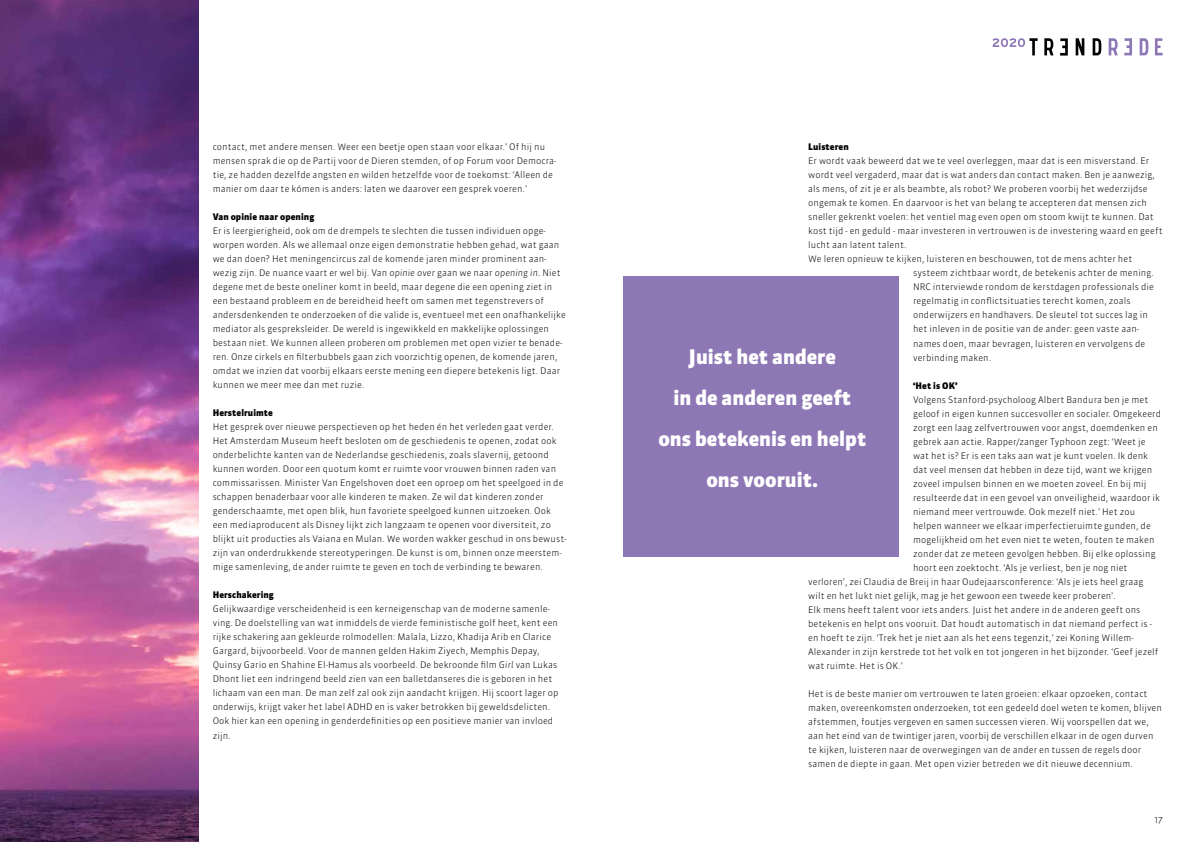
<style>
.page{position:relative;width:1191px;height:842px;background:#fff}
.page>*{position:absolute;margin:0;border:0;box-sizing:border-box;transform-origin:0 0}
.t1{font:900 20px/41px "Sanuk";color:#fff;text-align:center}
.t2{font:300 9px/14px "Sanuk";letter-spacing:.01em;color:#000}
.t3{font:900 9px "Sanuk";letter-spacing:.01em;color:#000}
.s1{font-style:italic}
</style>
<div class="page">
<div style="left:624px;top:276px;width:275px;height:280px;background:#8e77b5"></div>
<svg style="left:1044px;top:38px;width:9px;height:17px"></svg>
<svg style="left:1154px;top:38px;width:8px;height:17px"></svg>
<svg style="left:1075px;top:38px;width:9px;height:17px"></svg>
<svg style="left:1092px;top:38px;width:9px;height:17px"></svg>
<svg style="left:1108px;top:38px;width:9px;height:17px"></svg>
<svg style="left:1139px;top:38px;width:9px;height:17px"></svg>
<svg style="left:1124px;top:38px;width:8px;height:17px"></svg>
<svg style="left:1060px;top:38px;width:7px;height:18px"></svg>
<svg style="left:992px;top:38px;width:45px;height:17px"></svg>
<img style="left:0;top:0;width:198px;height:842px">
<p class="t2" style="left:213px;top:140px;width:345px">contact, met andere mensen. Weer een beetje open staan voor elkaar.’ Of hij nu mensen sprak die op de Partij voor de Dieren stemden, of op Forum voor Democra&shy;tie, ze hadden dezelfde angsten en wilden hetzelfde voor de toekomst: ‘Alleen de manier om daar te kómen is anders: laten we daarover een gesprek voeren.’</p>
<p class="t3" style="left:213px;top:211px;width:103px">Van opinie naar opening</p>
<p class="t2" style="left:213px;top:224px;width:355px">Er is leergierigheid, ook om de drempels te slechten die tussen individuen opge&shy;worpen worden. Als we allemaal onze eigen demonstratie hebben gehad, wat gaan we dan doen? Het meningencircus zal de komende jaren minder prominent aan&shy;wezig zijn. De nuance vaart er wel bi<span class="s1">j.</span> Van <span class="s1">opinie over</span> gaan we naar <span class="s1">opening in</span>. Niet degene met de beste oneliner komt in beeld, maar degene die een opening ziet in een bestaand probleem en de bereidheid heeft om samen met tegenstrevers of andersdenkenden te onderzoeken of die valide is, eventueel met een onafhankelijke mediator als gespreksleider. De wereld is ingewikkeld en makkelijke oplossingen bestaan niet. We kunnen alleen proberen om problemen met open vizier te benade&shy;ren. Onze cirkels en filterbubbels gaan zich voorzichtig openen, de komende jaren, omdat we inzien dat voorbij elkaars eerste mening een diepere betekenis ligt. Daar kunnen we meer mee dan met ruzie.</p>
<p class="t3" style="left:213px;top:407px;width:62px">Herstelruimte</p>
<p class="t2" style="left:213px;top:420px;width:355px">Het gesprek over nieuwe perspectieven op het heden én het verleden gaat verder.<br>Het Amsterdam Museum heeft besloten om de geschiedenis te openen, zodat ook onderbelichte kanten van de Nederlandse geschiedenis, zoals slavernij, getoond kunnen worden. Door een quotum komt er ruimte voor vrouwen binnen raden van commissarissen. Minister Van Engelshoven doet een oproep om het speelgoed in de schappen benaderbaar voor alle kinderen te maken. Ze wil dat kinderen zonder genderschaamte, met open blik, hun favoriete speelgoed kunnen uitzoeken. Ook een mediaproducent als Disney lijkt zich langzaam te openen voor diversiteit, zo blijkt uit producties als Vaiana en Mulan. We worden wakker geschud in ons bewust&shy;zijn van onderdrukkende stereotyperingen. De kunst is om, binnen onze meerstem&shy;mige samenleving, de ander ruimte te geven en toch de verbinding te bewaren.</p>
<p class="t3" style="left:213px;top:590px;width:63px">Herschakering</p>
<p class="t2" style="left:213px;top:602px;width:347px">Gelijkwaardige verscheidenheid is een kerneigenschap van de moderne samenle&shy;ving. De doelstelling van wat inmiddels de vierde feministische golf heet, kent een rijke schakering aan gekleurde rolmodellen: Malala, Lizzo, Khadija Arib en Clarice Gargard, bijvoorbeeld. Voor de mannen gelden Hakim Ziyech, Memphis Depay, Quinsy Gario en Shahine El-Hamus als voorbeeld. De bekroonde film <span class="s1">Girl</span> van Lukas Dhont liet een indringend beeld zien van een balletdanseres die is geboren in het lichaam van een man. De man zelf zal ook zijn aandacht krijgen. Hij scoort lager op onderwijs, krijgt vaker het label ADHD en is vaker betrokken bij geweldsdelicten.<br>Ook hier kan een opening in genderdefinities op een positieve manier van invloed zijn.</p>
<p class="t3" style="left:808px;top:142px;width:42px">Luisteren</p>
<p class="t2" style="left:808px;top:154px;width:343px">Er wordt vaak beweerd dat we te veel overleggen, maar dat is een misverstand. Er</p>
<p class="t2" style="left:808px;top:168px;width:348px">wordt veel vergaderd, maar dat is wat anders dan contact maken. Ben je aanwezig,</p>
<p class="t2" style="left:808px;top:182px;width:341px">als mens, of zit je er als beambte, als robot? We proberen voorbij het wederzijdse</p>
<p class="t2" style="left:808px;top:196px;width:340px">ongemak te komen. En daarvoor is het van belang te accepteren dat mensen zich</p>
<p class="t2" style="left:808px;top:210px;width:347px">sneller gekrenkt voelen: het ventiel mag even open om stoom kwijt te kunnen. Dat</p>
<p class="t2" style="left:808px;top:224px;width:356px">kost tijd - en geduld - maar investeren in vertrouwen is de investering waard en geeft</p>
<p class="t2" style="left:808px;top:238px;width:100px">lucht aan latent talent.</p>
<p class="t2" style="left:808px;top:252px;width:326px">We leren opnieuw te kijken, luisteren en beschouwen, tot de mens achter het</p>
<p class="t2" style="left:913px;top:266px;width:242px">systeem zichtbaar wordt, de betekenis achter de mening.</p>
<p class="t2" style="left:913px;top:280px;width:242px">NRC interviewde rondom de kerstdagen professionals die</p>
<p class="t2" style="left:913px;top:294px;width:219px">regelmatig in conflictsituaties terecht komen, zoals</p>
<p class="t2" style="left:913px;top:308px;width:236px">onderwijzers en handhavers. De sleutel tot succes lag in</p>
<p class="t2" style="left:913px;top:322px;width:228px">het inleven in de positie van de ander: geen vaste aan-</p>
<p class="t2" style="left:913px;top:336px;width:234px">names doen, maar bevragen, luisteren en vervolgens de</p>
<p class="t2" style="left:913px;top:350px;width:80px">verbinding maken.</p>
<p class="t3" style="left:913px;top:380px;width:46px">‘Het is OK’</p>
<p class="t2" style="left:913px;top:392px;width:237px">Volgens Stanford-psycholoog Albert Bandura ben je met</p>
<p class="t2" style="left:913px;top:406px;width:249px">geloof in eigen kunnen succesvoller en socialer. Omgekeerd</p>
<p class="t2" style="left:913px;top:420px;width:246px">zorgt een laag zelfvertrouwen voor angst, doemdenken en</p>
<p class="t2" style="left:913px;top:434px;width:234px">gebrek aan actie. Rapper/zanger Typhoon zegt: ‘Weet je</p>
<p class="t2" style="left:913px;top:448px;width:236px">wat het is? Er is een taks aan wat je kunt voelen. Ik denk</p>
<p class="t2" style="left:913px;top:462px;width:240px">dat veel mensen dat hebben in deze tijd, want we krijgen</p>
<p class="t2" style="left:913px;top:476px;width:235px">zoveel impulsen binnen en we moeten zoveel. En bij mij</p>
<p class="t2" style="left:913px;top:490px;width:248px">resulteerde dat in een gevoel van onveiligheid, waardoor ik</p>
<p class="t2" style="left:913px;top:504px;width:223px">niemand meer vertrouwde. Ook mezelf niet.’ Het zou</p>
<p class="t2" style="left:913px;top:518px;width:239px">helpen wanneer we elkaar imperfectieruimte gunden, de</p>
<p class="t2" style="left:913px;top:532px;width:243px">mogelijkheid om het even niet te weten, fouten te maken</p>
<p class="t2" style="left:913px;top:546px;width:244px">zonder dat ze meteen gevolgen hebben. Bij elke oplossing</p>
<p class="t2" style="left:913px;top:560px;width:216px">hoort een zoektocht. ‘Als je verliest, ben je nog niet</p>
<p class="t2" style="left:808px;top:574px;width:337px">verloren’, zei Claudia de Breij in haar Oudejaarsconference: ‘Als je iets heel graag</p>
<p class="t2" style="left:808px;top:588px;width:309px">wilt en het lukt niet gelijk, mag je het gewoon een tweede keer proberen’.</p>
<p class="t2" style="left:808px;top:602px;width:334px">Elk mens heeft talent voor iets anders. Juist het andere in de anderen geeft ons</p>
<p class="t2" style="left:808px;top:616px;width:345px">betekenis en helpt ons vooruit. Dat houdt automatisch in dat niemand perfect is -</p>
<p class="t2" style="left:808px;top:630px;width:327px">en hoeft te zijn. ‘Trek het je niet aan als het eens tegenzit,’ zei Koning Willem-</p>
<p class="t2" style="left:808px;top:644px;width:352px">Alexander in zijn kerstrede tot het volk en tot jongeren in het bijzonder. ‘Geef jezelf</p>
<p class="t2" style="left:808px;top:658px;width:96px">wat ruimte. Het is OK.’</p>
<p class="t2" style="left:808px;top:686px;width:355px">Het is de beste manier om vertrouwen te laten groeien: elkaar opzoeken, contact maken, overeenkomsten onderzoeken, tot een gedeeld doel weten te komen, blijven afstemmen, foutjes vergeven en samen successen vieren. Wij voorspellen dat we, aan het eind van de twintiger jaren, voorbij de verschillen elkaar in de ogen durven te kijken, luisteren naar de overwegingen van de ander en tussen de regels door samen de diepte in gaan. Met open vizier betreden we dit nieuwe decennium.</p>
<h1 class="t1" style="left:658px;top:336px;width:209px">Juist het andere<br>in de anderen geeft ons betekenis en helpt ons vooruit.</h1>
<p class="t2" style="left:1154px;top:812px;width:10px">17</p>
</div>
